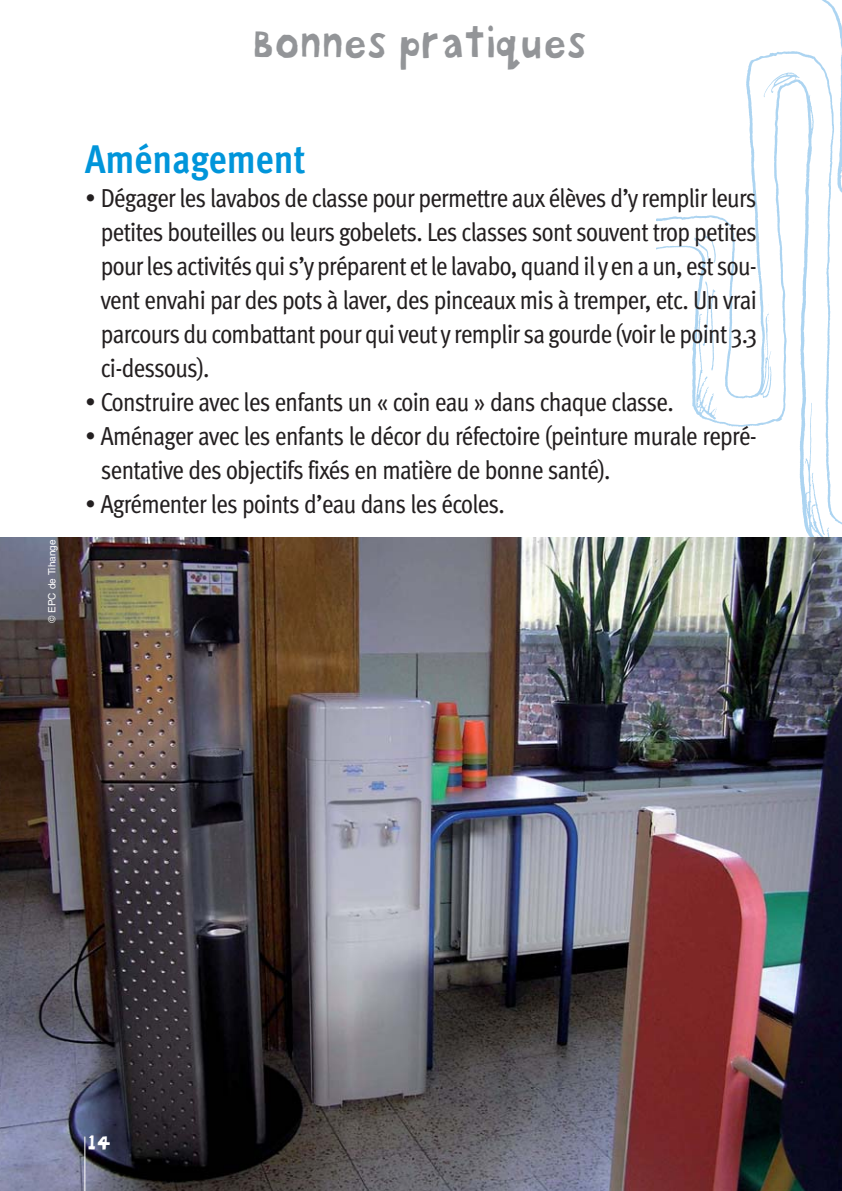
<style>
.page{position:relative;width:842px;height:1191px;background:#fff}
.page>*{position:absolute;margin:0;border:0;box-sizing:border-box;transform-origin:0 0}
.t1{font:40px "Bokka Solid";letter-spacing:-.07em;color:#939598}
.t2{font:700 40px "Meta Cond";color:#0095da}
.t3{font:26px/34px "Meta Cond";letter-spacing:-.025em;color:#231f20;text-align:justify}
.t4{font:20px "Bokka Solid";color:#fff}
.t5{font:10px "Helvetica";color:#fff}
</style>
<div class="page">
<img style="left:656px;top:0;width:186px;height:537px">
<img style="left:0;top:537px;width:842px;height:654px">
<hr style="left:84px;top:1136px;width:1px;height:55px;background:#fff">
<h1 class="t1" style="left:252px;top:25px;width:339px">Bonnes pratiques</h1>
<p class="t5" style="left:48px;top:623px;width:85px;rotate:-90deg">© EPC de Tihange</p>
<h1 class="t2" style="left:85px;top:144px;width:222px">Aménagement</h1>
<p class="t3" style="left:101px;top:183px;width:658px;text-indent:-16px">• Dégager les lavabos de classe pour permettre aux élèves d’y remplir leurs petites bouteilles ou leurs gobelets. Les classes sont souvent trop petites pour les activités qui s’y préparent et le lavabo, quand il y en a un, est sou&shy;vent envahi par des pots à laver, des pinceaux mis à tremper, etc. Un vrai parcours du combattant pour qui veut y remplir sa gourde (voir le point 3.3 ci-dessous).</p>
<p class="t3" style="left:85px;top:387px;width:590px">• Construire avec les enfants un « coin eau » dans chaque classe.</p>
<p class="t3" style="left:101px;top:421px;width:658px;text-indent:-16px">• Aménager avec les enfants le décor du réfectoire (peinture murale repré&shy;sentative des objectifs fixés en matière de bonne santé).</p>
<p class="t3" style="left:85px;top:489px;width:421px">• Agrémenter les points d’eau dans les écoles.</p>
<p class="t4" style="left:87px;top:1134px;width:27px">14</p>
</div>
